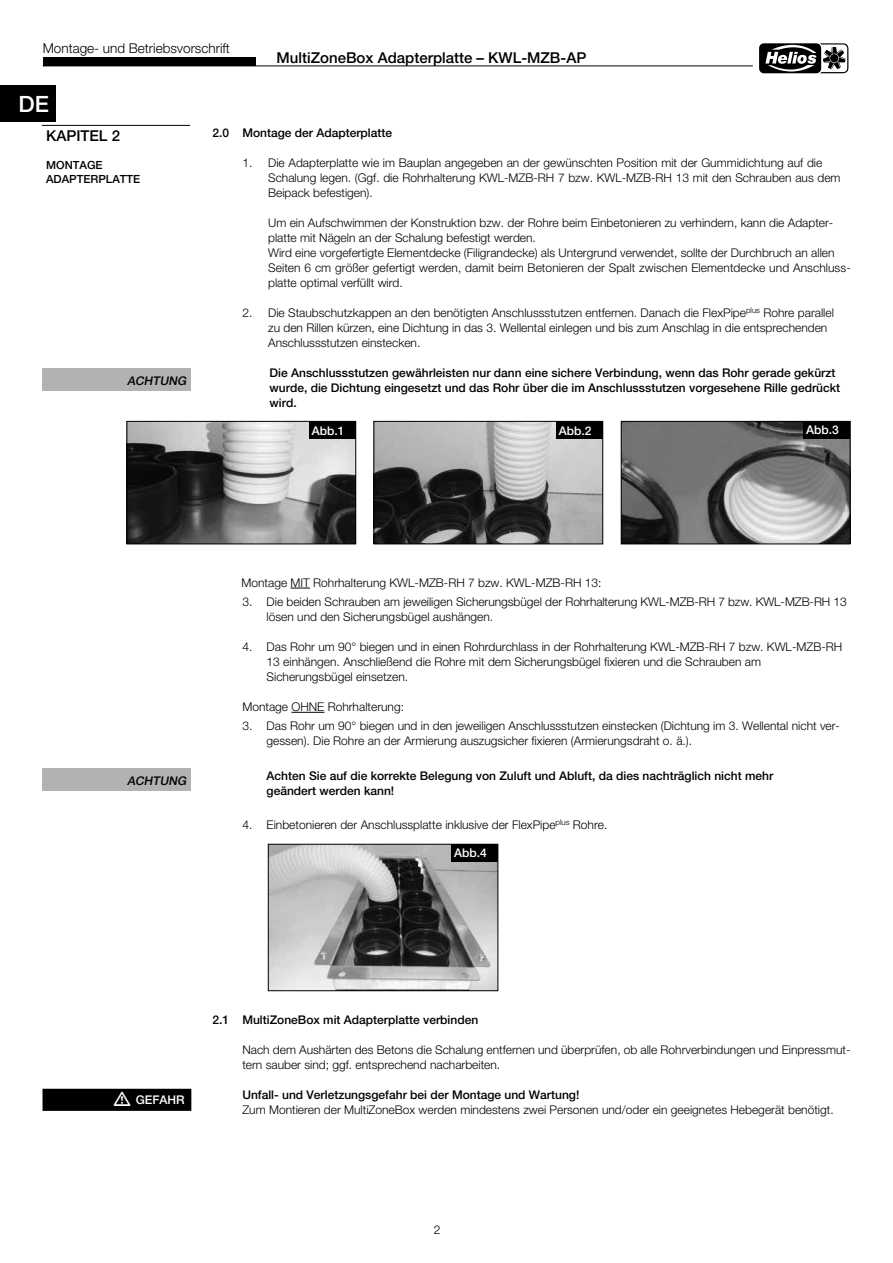
<style>
.page{position:relative;width:893px;height:1263px;background:#fff}
.page>*{position:absolute;margin:0;border:0;box-sizing:border-box;transform-origin:0 0}
.t1{font:500 22.5px "Helvetica Neue";color:#fff}
.t2{font:500 15px "Helvetica Neue";color:#000}
.t3{font:300 13.5px "Helvetica Neue";color:#000}
.t4{font:300 12px/15px "Helvetica Neue";color:#000}
.t5{font:500 12px/15px "Helvetica Neue";color:#000}
.t6{font:500 12px "Helvetica Neue";color:#fff}
.t7{font:italic 500 12px "Helvetica Neue";color:#000}
.t8{font:500 11.25px/14.2px "Helvetica Neue";color:#000}
</style>
<div class="page">
<hr style="left:43px;top:66px;width:710px;height:1px;background:#000">
<div style="left:43px;top:57px;width:212px;height:9px;background:#000"></div>
<svg style="left:759px;top:43px;width:90px;height:31px"></svg>
<div style="left:759px;top:43px;width:62px;height:30px;background:#000;border-radius:5px"></div>
<svg style="left:765px;top:43px;width:83px;height:30px"></svg>
<div style="left:0;top:85px;width:55px;height:36px;background:#000"></div>
<svg style="left:291px;top:588px;width:19px;height:1px"></svg>
<hr style="left:291px;top:712px;width:33px;height:1px;background:#000">
<div style="left:43px;top:369px;width:148px;height:22px;background:#b1b2b3"></div>
<img style="left:128px;top:423px;width:226px;height:119px">
<div style="left:126px;top:421px;width:230px;height:123px;border:1px solid #000"></div>
<div style="left:309px;top:421px;width:47px;height:18px;background:#000"></div>
<img style="left:623px;top:423px;width:225px;height:119px">
<div style="left:621px;top:421px;width:229px;height:123px;border:1px solid #000"></div>
<div style="left:803px;top:421px;width:47px;height:17px;background:#000"></div>
<img style="left:375px;top:423px;width:226px;height:119px">
<div style="left:373px;top:421px;width:230px;height:123px;border:1px solid #000"></div>
<div style="left:556px;top:421px;width:47px;height:18px;background:#000"></div>
<div style="left:43px;top:769px;width:148px;height:22px;background:#b1b2b3"></div>
<img style="left:270px;top:846px;width:226px;height:143px">
<div style="left:268px;top:844px;width:230px;height:147px;border:1px solid #000"></div>
<div style="left:451px;top:844px;width:47px;height:17px;background:#000"></div>
<div style="left:43px;top:1089px;width:148px;height:21px;background:#000"></div>
<div style="left:43px;top:1089px;width:148px;height:22px;border:2px solid #000"></div>
<hr style="left:42px;top:125px;width:148px;height:1px;background:#000">
<p class="t3" style="left:43px;top:40px;width:189px">Montage- und Betriebsvorschrift</p>
<h1 class="t1" style="left:18px;top:91px;width:32px">DE</h1>
<h1 class="t1" style="left:33px;top:93px;width:18px">D</h1>
<p class="t2" style="left:277px;top:48px;width:311px">MultiZoneBox Adapterplatte – KWL-MZB-AP</p>
<p class="t2" style="left:46px;top:126px;width:75px">KAPITEL 2</p>
<p class="t8" style="left:46px;top:158px;width:96px">MONTAGE<br>ADAPTERPLATTE</p>
<p class="t7" style="left:127px;top:373px;width:63px">ACHTUNG</p>
<p class="t5" style="left:213px;top:125px;width:181px">2.0 Montage der Adapterplatte</p>
<p class="t4" style="left:268px;top:155px;width:574px;text-indent:-26px">1. Die Adapterplatte wie im Bauplan angegeben an der gewünschten Position mit der Gummidichtung auf die<br>Schalung legen. (Ggf. die Rohrhalterung KWL-MZB-RH 7 bzw. KWL-MZB-RH 13 mit den Schrauben aus dem<br>Beipack befestigen).</p>
<p class="t4" style="left:268px;top:215px;width:584px">Um ein Aufschwimmen der Konstruktion bzw. der Rohre beim Einbetonieren zu verhindern, kann die Adapter&shy;platte mit Nägeln an der Schalung befestigt werden.<br>Wird eine vorgefertigte Elementdecke (Filigrandecke) als Untergrund verwendet, sollte der Durchbruch an allen Seiten 6 cm größer gefertigt werden, damit beim Betonieren der Spalt zwischen Elementdecke und Anschluss&shy;platte optimal verfüllt wird.</p>
<p class="t4" style="left:268px;top:305px;width:567px;text-indent:-26px">2. Die Staubschutzkappen an den benötigten Anschlussstutzen entfernen. Danach die FlexPipe<sup>plus</sup> Rohre parallel zu den Rillen kürzen, eine Dichtung in das 3. Wellental einlegen und bis zum Anschlag in die entsprechenden<br>Anschlussstutzen einstecken.</p>
<p class="t5" style="left:270px;top:365px;width:572px">Die Anschlussstutzen gewährleisten nur dann eine sichere Verbindung, wenn das Rohr gerade gekürzt wurde, die Dichtung eingesetzt und das Rohr über die im Anschlussstutzen vorgesehene Rille gedrückt wird.</p>
<p class="t6" style="left:312px;top:423px;width:34px">Abb.1</p>
<p class="t6" style="left:559px;top:423px;width:34px">Abb.2</p>
<p class="t6" style="left:806px;top:423px;width:34px">Abb.3</p>
<p class="t7" style="left:127px;top:773px;width:63px">ACHTUNG</p>
<p class="t4" style="left:241px;top:575px;width:362px">Montage MIT Rohrhalterung KWL-MZB-RH 7 bzw. KWL-MZB-RH 13:</p>
<p class="t4" style="left:267px;top:594px;width:582px;text-indent:-24px">3. Die beiden Schrauben am jeweiligen Sicherungsbügel der Rohrhalterung KWL-MZB-RH 7 bzw. KWL-MZB-RH 13 lösen und den Sicherungsbügel aushängen.</p>
<p class="t4" style="left:267px;top:639px;width:577px;text-indent:-24px">4. Das Rohr um 90° biegen und in einen Rohrdurchlass in der Rohrhalterung KWL-MZB-RH 7 bzw. KWL-MZB-RH<br>13 einhängen. Anschließend die Rohre mit dem Sicherungsbügel fixieren und die Schrauben am<br>Sicherungsbügel einsetzen.</p>
<p class="t4" style="left:242px;top:699px;width:163px">Montage OHNE Rohrhalterung:</p>
<p class="t4" style="left:267px;top:718px;width:575px;text-indent:-24px">3. Das Rohr um 90° biegen und in den jeweiligen Anschlussstutzen einstecken (Dichtung im 3. Wellental nicht ver&shy;gessen). Die Rohre an der Armierung auszugsicher fixieren (Armierungsdraht o. ä.).</p>
<p class="t5" style="left:267px;top:768px;width:508px">Achten Sie auf die korrekte Belegung von Zuluft und Abluft, da dies nachträglich nicht mehr geändert werden kann!</p>
<p class="t4" style="left:242px;top:817px;width:367px">4. Einbetonieren der Anschlussplatte inklusive der FlexPipe<sup>plus</sup> Rohre.</p>
<p class="t6" style="left:454px;top:846px;width:34px">Abb.4</p>
<p class="t6" style="left:136px;top:1093px;width:50px">GEFAHR</p>
<p class="t5" style="left:213px;top:1012px;width:267px">2.1 MultiZoneBox mit Adapterplatte verbinden</p>
<p class="t4" style="left:242px;top:1042px;width:610px">Nach dem Aushärten des Betons die Schalung entfernen und überprüfen, ob alle Rohrverbindungen und Einpressmut&shy;tern sauber sind; ggf. entsprechend nacharbeiten.</p>
<p class="t5" style="left:242px;top:1087px;width:338px">Unfall- und Verletzungsgefahr bei der Montage und Wartung!</p>
<p class="t4" style="left:242px;top:1102px;width:593px">Zum Montieren der MultiZoneBox werden mindestens zwei Personen und/oder ein geeignetes Hebegerät benötigt.</p>
<p class="t4" style="left:434px;top:1222px;width:8px">2</p>
</div>
